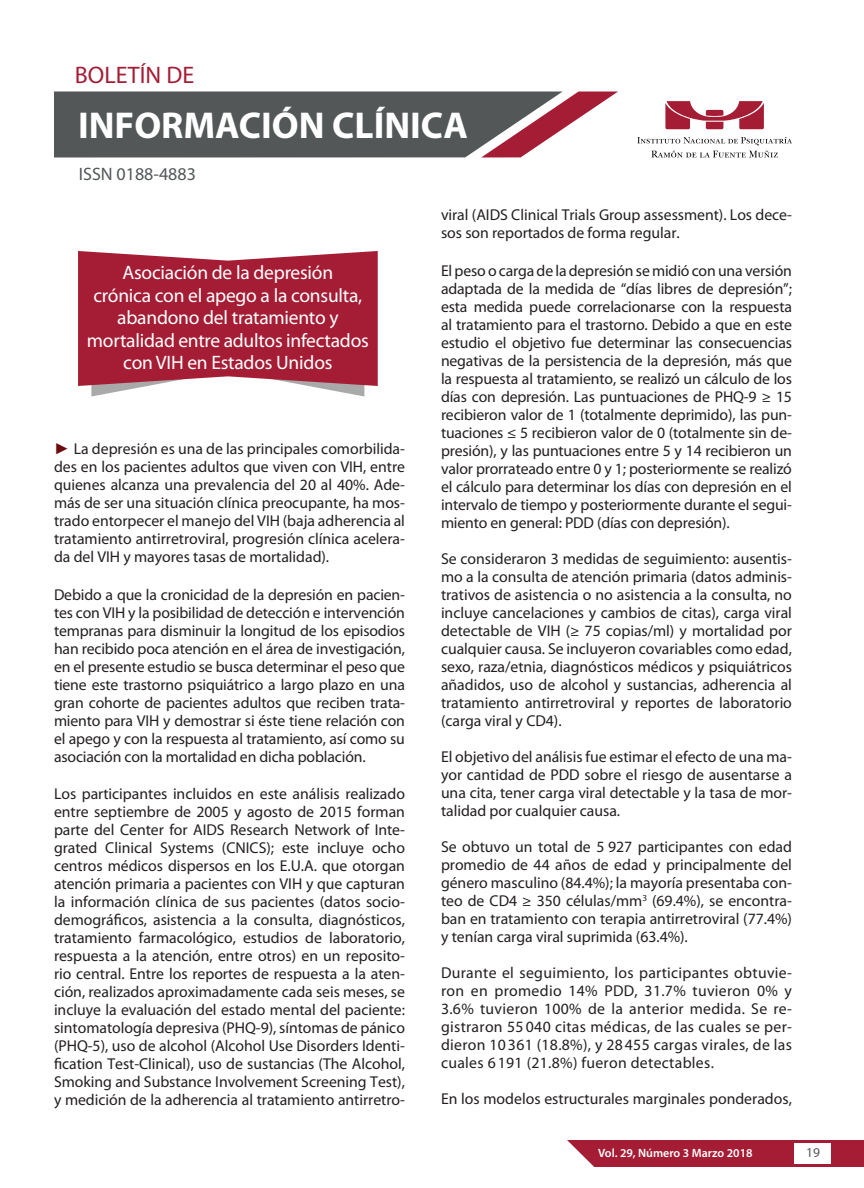
<style>
.page{position:relative;width:864px;height:1188px;background:#fff}
.page>*{position:absolute;margin:0;border:0;box-sizing:border-box;transform-origin:0 0}
.t1{font:700 37.5px "Myriad Pro";color:#fff}
.t2{font:24px "Myriad Pro";color:#a51d35}
.t3{font:19.5px/22.5px "Myriad Pro";letter-spacing:-.01em;color:#fff;text-align:center}
.t4{font:18px "Myriad Pro";color:#535758}
.t5{font:15.75px/18px "Myriad Pro";color:#231f20;text-align:justify}
.t6{font:13.5px "Myriad Pro";color:#535758}
.t7{font:600 12px "Myriad Pro";color:#fff}
.s1{font-family:"Arial";color:#6b0b0e}
</style>
<div class="page">
<svg style="left:54px;top:92px;width:564px;height:66px;background:#6d676a"></svg>
<svg style="left:665px;top:101px;width:99px;height:28px"></svg>
<svg style="left:651px;top:151px;width:127px;height:7px"></svg>
<svg style="left:637px;top:137px;width:155px;height:8px"></svg>
<div style="left:567px;top:1140px;width:297px;height:27px;background:#a51d35"></div>
<div style="left:795px;top:1143px;width:36px;height:21px;background:#fff"></div>
<svg style="left:78px;top:251px;width:300px;height:145px;background:#af394e"></svg>
<h2 class="t2" style="left:75px;top:60px;width:121px">BOLETÍN DE</h2>
<h1 class="t1" style="left:78px;top:104px;width:392px">INFORMACIÓN CLÍNICA</h1>
<p class="t4" style="left:79px;top:163px;width:119px">ISSN 0188-4883</p>
<p class="t3" style="left:87px;top:261px;width:283px">Asociación de la depresión<br>crónica con el apego a la consulta, abandono del tratamiento y mortalidad entre adultos infectados con VIH en Estados Unidos</p>
<p class="t5" style="left:54px;top:440px;width:353px"><span class="s1">►</span> La depresión es una de las principales comorbilida&shy;des en los pacientes adultos que viven con VIH, entre quienes alcanza una prevalencia del 20 al 40%. Ade&shy;más de ser una situación clínica preocupante, ha mos&shy;trado entorpecer el manejo del VIH (baja adherencia al tratamiento antirretroviral, progresión clínica acelera&shy;da del VIH y mayores tasas de mortalidad).</p>
<p class="t5" style="left:54px;top:585px;width:353px">Debido a que la cronicidad de la depresión en pacien&shy;tes con VIH y la posibilidad de detección e intervención tempranas para disminuir la longitud de los episodios han recibido poca atención en el área de investigación, en el presente estudio se busca determinar el peso que tiene este trastorno psiquiátrico a largo plazo en una gran cohorte de pacientes adultos que reciben trata&shy;miento para VIH y demostrar si éste tiene relación con el apego y con la respuesta al tratamiento, así como su asociación con la mortalidad en dicha población.</p>
<p class="t5" style="left:54px;top:785px;width:353px">Los participantes incluidos en este análisis realizado entre septiembre de 2005 y agosto de 2015 forman parte del Center for AIDS Research Network of Inte&shy;grated Clinical Systems (CNICS); este incluye ocho centros médicos dispersos en los E.U.A. que otorgan atención primaria a pacientes con VIH y que capturan la información clínica de sus pacientes (datos socio&shy;demográficos, asistencia a la consulta, diagnósticos, tratamiento farmacológico, estudios de laboratorio, respuesta a la atención, entre otros) en un reposito&shy;rio central. Entre los reportes de respuesta a la aten&shy;ción, realizados aproximadamente cada seis meses, se incluye la evaluación del estado mental del paciente: sintomatología depresiva (PHQ-9), síntomas de pánico (PHQ-5), uso de alcohol (Alcohol Use Disorders Identi&shy;fication Test-Clinical), uso de sustancias (The Alcohol, Smoking and Substance Involvement Screening Test), y medición de la adherencia al tratamiento antirretro-</p>
<p class="t5" style="left:441px;top:206px;width:352px">viral (AIDS Clinical Trials Group assessment). Los dece&shy;sos son reportados de forma regular.</p>
<p class="t5" style="left:441px;top:261px;width:353px">El peso o carga de la depresión se midió con una versión adaptada de la medida de “días libres de depresión”; esta medida puede correlacionarse con la respuesta al tratamiento para el trastorno. Debido a que en este estudio el objetivo fue determinar las consecuencias negativas de la persistencia de la depresión, más que la respuesta al tratamiento, se realizó un cálculo de los días con depresión. Las puntuaciones de PHQ-9 ≥ 15 recibieron valor de 1 (totalmente deprimido), las pun&shy;tuaciones ≤ 5 recibieron valor de 0 (totalmente sin de&shy;presión), y las puntuaciones entre 5 y 14 recibieron un valor prorrateado entre 0 y 1; posteriormente se realizó el cálculo para determinar los días con depresión en el intervalo de tiempo y posteriormente durante el segui&shy;miento en general: PDD (días con depresión).</p>
<p class="t5" style="left:441px;top:549px;width:353px">Se consideraron 3 medidas de seguimiento: ausentis&shy;mo a la consulta de atención primaria (datos adminis&shy;trativos de asistencia o no asistencia a la consulta, no incluye cancelaciones y cambios de citas), carga viral detectable de VIH (≥ 75 copias/ml) y mortalidad por cualquier causa. Se incluyeron covariables como edad, sexo, raza/etnia, diagnósticos médicos y psiquiátricos añadidos, uso de alcohol y sustancias, adherencia al tratamiento antirretroviral y reportes de laboratorio (carga viral y CD4).</p>
<p class="t5" style="left:441px;top:747px;width:353px">El objetivo del análisis fue estimar el efecto de una ma&shy;yor cantidad de PDD sobre el riesgo de ausentarse a una cita, tener carga viral detectable y la tasa de mor&shy;talidad por cualquier causa.</p>
<p class="t5" style="left:441px;top:837px;width:353px">Se obtuvo un total de 5 927 participantes con edad promedio de 44 años de edad y principalmente del género masculino (84.4%); la mayoría presentaba con&shy;teo de CD4 ≥ 350 células/mm<sup>3</sup> (69.4%), se encontra&shy;ban en tratamiento con terapia antirretroviral (77.4%) y tenían carga viral suprimida (63.4%).</p>
<p class="t5" style="left:441px;top:963px;width:353px">Durante el seguimiento, los participantes obtuvie&shy;ron en promedio 14% PDD, 31.7% tuvieron 0% y 3.6% tuvieron 100% de la anterior medida. Se re&shy;gistraron 55 040 citas médicas, de las cuales se per&shy;dieron 10 361 (18.8%), y 28 455 cargas virales, de las cuales 6 191 (21.8%) fueron detectables.</p>
<p class="t5" style="left:441px;top:1089px;width:352px">En los modelos estructurales marginales ponderados,</p>
<p class="t7" style="left:598px;top:1147px;width:156px">Vol. 29, Número 3 Marzo 2018</p>
<p class="t6" style="left:806px;top:1144px;width:15px">19</p>
</div>
